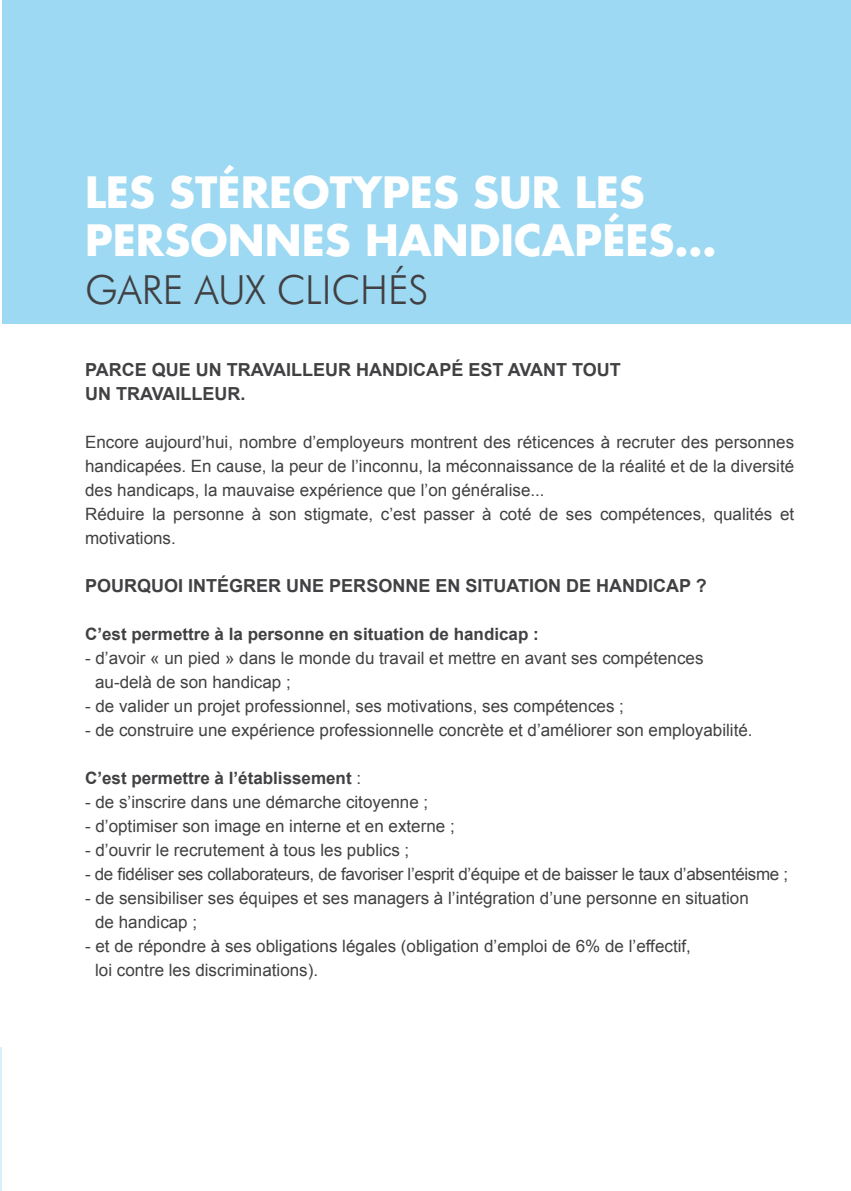
<style>
.page{position:relative;width:851px;height:1191px;background:#fff}
.page>*{position:absolute;margin:0;border:0;box-sizing:border-box;transform-origin:0 0}
.t1{font:700 42px/48px "Futura";color:#fff}
.t2{font:300 40px "Futura BT";color:#414042}
.t3{font:700 18px/24px "Arial";color:#414042}
.t4{font:17px/24px "Arial";color:#414042}
.t5{font:17px "Arial";letter-spacing:-.02em;color:#414042}
.t6{font:700 17px "Arial";color:#414042}
.s1{font-weight:400}
</style>
<div class="page">
<div style="left:2px;top:0;width:848px;height:324px;background:#9dd9f3"></div>
<hr style="left:0;top:1047px;width:2px;height:144px;background:#3cb4e7">
<h1 class="t1" style="left:85px;top:168px;width:633px">LES STÉREOTYPES SUR LES<br>PERSONNES HANDICAPÉES…</h1>
<h2 class="t2" style="left:85px;top:265px;width:345px">GARE AUX CLICHÉS</h2>
<p class="t3" style="left:85px;top:358px;width:537px">PARCE QUE UN TRAVAILLEUR HANDICAPÉ EST AVANT TOUT<br>UN TRAVAILLEUR.</p>
<p class="t4" style="left:85px;top:430px;width:710px">Encore aujourd’hui, nombre d’employeurs montrent des réticences à recruter des personnes handicapées. En cause, la peur de l’inconnu, la méconnaissance de la réalité et de la diversité des handicaps, la mauvaise expérience que l’on généralise...<br>Réduire la personne à son stigmate, c’est passer à coté de ses compétences, qualités et motivations.</p>
<p class="t3" style="left:85px;top:574px;width:623px">POURQUOI INTÉGRER UNE PERSONNE EN SITUATION DE HANDICAP ?</p>
<p class="t6" style="left:85px;top:623px;width:455px">C’est permettre à la personne en situation de handicap :</p>
<p class="t4" style="left:95px;top:646px;width:609px;text-indent:-10px">- d’avoir « un pied » dans le monde du travail et mettre en avant ses compétences au-delà de son handicap ;</p>
<p class="t4" style="left:85px;top:694px;width:540px">- de valider un projet professionnel, ses motivations, ses compétences ;</p>
<p class="t4" style="left:85px;top:718px;width:669px">- de construire une expérience professionnelle concrète et d’améliorer son employabilité.</p>
<p class="t6" style="left:85px;top:767px;width:277px">C’est permettre à l’établissement <span class="s1">:</span></p>
<p class="t4" style="left:85px;top:790px;width:344px">- de s’inscrire dans une démarche citoyenne ;</p>
<p class="t4" style="left:85px;top:814px;width:371px">- d’optimiser son image en interne et en externe ;</p>
<p class="t4" style="left:85px;top:838px;width:326px">- d’ouvrir le recrutement à tous les publics ;</p>
<p class="t5" style="left:85px;top:863px;width:704px">- de fidéliser ses collaborateurs, de favoriser l’esprit d’équipe et de baisser le taux d’absentéisme ;</p>
<p class="t4" style="left:95px;top:886px;width:655px;text-indent:-10px">- de sensibiliser ses équipes et ses managers à l’intégration d’une personne en situation de handicap ;</p>
<p class="t4" style="left:95px;top:934px;width:597px;text-indent:-10px">- et de répondre à ses obligations légales (obligation d’emploi de 6% de l’effectif, loi contre les discriminations).</p>
</div>
